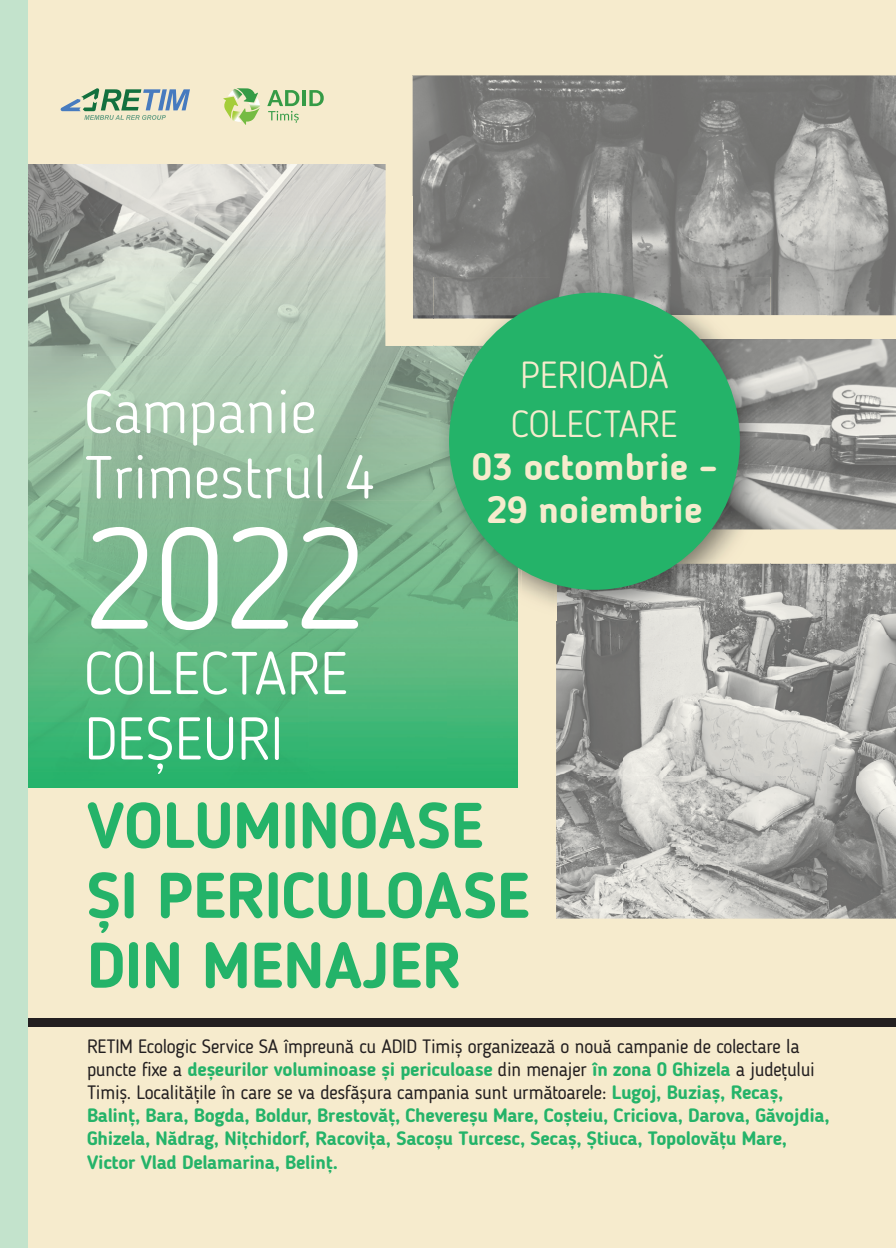
<style>
.page{position:relative;width:896px;height:1248px;background:#fff}
.page>*{position:absolute;margin:0;border:0;box-sizing:border-box;transform-origin:0 0}
.t1{font:300 140.2px "Blogger Sans";color:#fff}
.t2{font:700 63.8px/69.8px "Blogger Sans";color:#24b369}
.t3{font:300 59.6px/65.4px "Blogger Sans";color:#fff}
.t4{font:700 37.6px/42.8px "Blogger Sans";color:#f6ebcd;text-align:center}
.t5{font:300 37.6px/49px "Blogger Sans";letter-spacing:-.005em;color:#f6ebcd}
.t6{font:700 19.2px/23.2px "Blogger Sans";letter-spacing:-.015em;color:#24b369}
.s1{font-weight:400;color:#231f20}
</style>
<div class="page">
<div style="left:0;top:0;width:28px;height:1247px;background:#c3e3cc"></div>
<div style="left:28px;top:0;width:868px;height:1247px;background:#f6ebcd"></div>
<div style="left:28px;top:1018px;width:868px;height:8px;background:#231f20"></div>
<svg style="left:60px;top:88px;width:130px;height:32px"></svg>
<hr style="left:302px;top:90px;width:4px;height:16px;background:#359b46">
<svg style="left:309px;top:90px;width:15px;height:16px"></svg>
<svg style="left:267px;top:90px;width:32px;height:33px"></svg>
<svg style="left:223px;top:88px;width:37px;height:37px"></svg>
<img style="left:29px;top:786px;width:489px;height:1px">
<img style="left:28px;top:164px;width:358px;height:49px">
<img style="left:448px;top:621px;width:70px;height:165px">
<img style="left:28px;top:213px;width:280px;height:573px">
<img style="left:308px;top:213px;width:125px;height:287px">
<img style="left:308px;top:500px;width:140px;height:286px">
<svg style="left:386px;top:213px;width:130px;height:133px"></svg>
<svg style="left:412px;top:75px;width:484px;height:240px;background:#8a8a88"></svg>
<img style="left:770px;top:339px;width:126px;height:190px">
<img style="left:770px;top:564px;width:126px;height:57px">
<svg style="left:556px;top:621px;width:340px;height:297px;background:#adaca9"></svg>
<img style="left:433px;top:346px;width:89px;height:275px">
<img style="left:433px;top:318px;width:79px;height:28px">
<img style="left:433px;top:277px;width:337px;height:38px">
<img style="left:694px;top:332px;width:76px;height:197px">
<img style="left:522px;top:529px;width:248px;height:76px">
<img style="left:554px;top:564px;width:216px;height:57px">
<div style="left:449px;top:292px;width:291px;height:297px;background:#24b369;border-radius:50%"></div>
<h3 class="t3" style="left:84px;top:379px;width:291px">Campanie<br>Trimestrul 4</h3>
<h1 class="t1" style="left:84px;top:496px;width:282px">2022</h1>
<h3 class="t3" style="left:84px;top:640px;width:265px">COLECTARE<br>DEȘEURI</h3>
<h3 class="t5" style="left:511px;top:350px;width:168px">PERIOADĂ<br>COLECTARE</h3>
<h3 class="t4" style="left:472px;top:445px;width:247px">03 octombrie –<br>29 noiembrie</h3>
<h2 class="t2" style="left:87px;top:790px;width:444px">VOLUMINOASE<br>ȘI PERICULOASE<br>DIN MENAJER</h2>
<p class="t6" style="left:87px;top:1034px;width:744px"><span class="s1">RETIM Ecologic Service SA împreună cu ADID Timiș organizează o nouă campanie de colectare la puncte fixe a</span> deșeurilor voluminoase și periculoase <span class="s1">din menajer</span> în zona 0 Ghizela <span class="s1">a județului Timiș. Localitățile în care se va desfășura campania sunt următoarele:</span> Lugoj, Buziaș, Recaș, Balinț, Bara, Bogda, Boldur, Brestovăț, Chevereșu Mare, Coșteiu, Criciova, Darova, Găvojdia, Ghizela, Nădrag, Nițchidorf, Racovița, Sacoșu Turcesc, Secaș, Știuca, Topolovățu Mare, Victor Vlad Delamarina, Belinț.</p>
</div>
